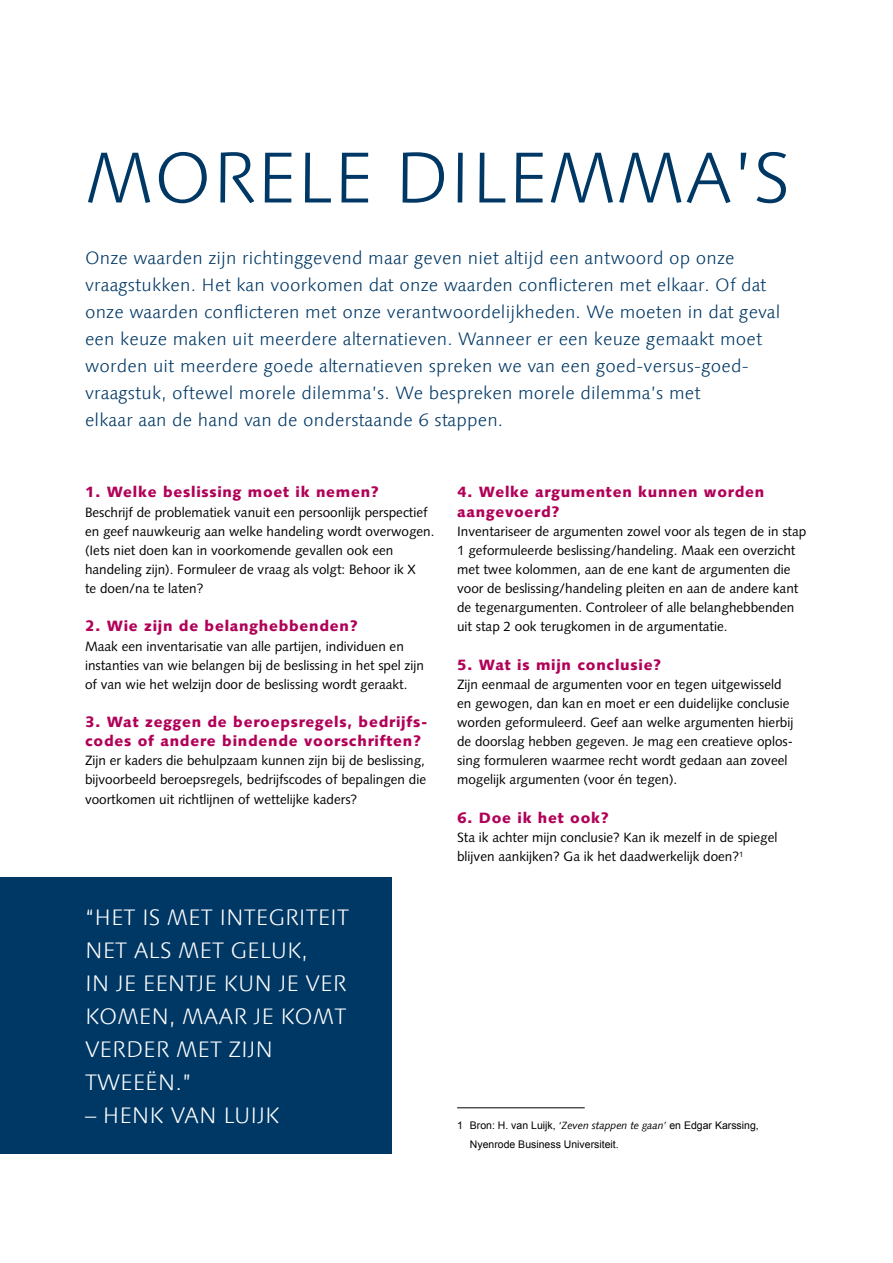
<style>
.page{position:relative;width:893px;height:1263px;background:#fff}
.page>*{position:absolute;margin:0;border:0;box-sizing:border-box;transform-origin:0 0}
.t1{font:300 72px "Linotype Syntax";color:#003865}
.t2{font:300 22.5px/33px "Linotype Syntax";color:#fff}
.t3{font:300 18px/27px "Linotype Syntax";letter-spacing:.01em;color:#003865}
.t4{font:900 15px/19.2px "Syntax LT";letter-spacing:.05em;color:#b10058}
.t5{font:13.5px/19.2px "Syntax LT Std";color:#000}
.t6{font:10.5px/19.2px "Arial";color:#000}
.s1{font-family:"Syntax Com";font-style:italic}
</style>
<div class="page">
<hr style="left:457px;top:1107px;width:128px;height:1px;background:#000">
<div style="left:0;top:877px;width:391px;height:276px;background:#003865"></div>
<h1 class="t1" style="left:85px;top:135px;width:707px">MORELE DILEMMA’S</h1>
<p class="t3" style="left:85px;top:245px;width:697px">Onze waarden zijn richtinggevend maar geven niet altijd een antwoord op onze vraagstukken. Het kan voorkomen dat onze waarden conflicteren met elkaar. Of dat onze waarden conflicteren met onze verantwoordelijkheden. We moeten in dat geval een keuze maken uit meerdere alternatieven. Wanneer er een keuze gemaakt moet worden uit meerdere goede alternatieven spreken we van een goed-versus-goed&shy;vraagstuk, oftewel morele dilemma’s. We bespreken morele dilemma’s met<br>elkaar aan de hand van de onderstaande 6 stappen.</p>
<p class="t4" style="left:85px;top:483px;width:295px">1. Welke beslissing moet ik nemen?</p>
<p class="t5" style="left:85px;top:502px;width:351px">Beschrijf de problematiek vanuit een persoonlijk perspectief en geef nauwkeurig aan welke handeling wordt overwogen. (Iets niet doen kan in voorkomende gevallen ook een handeling zijn). Formuleer de vraag als volgt: Behoor ik X<br>te doen/na te laten?</p>
<p class="t4" style="left:85px;top:617px;width:274px">2. Wie zijn de belanghebbenden?</p>
<p class="t5" style="left:85px;top:636px;width:341px">Maak een inventarisatie van alle partijen, individuen en instanties van wie belangen bij de beslissing in het spel zijn of van wie het welzijn door de beslissing wordt geraakt.</p>
<p class="t4" style="left:85px;top:712px;width:342px">3. Wat zeggen de beroepsregels, bedrijfs&shy;codes of andere bindende voorschriften?</p>
<p class="t5" style="left:85px;top:751px;width:343px;text-align:justify">Zijn er kaders die behulpzaam kunnen zijn bij de beslissing, bijvoorbeeld beroepsregels, bedrijfscodes of bepalingen die voortkomen uit richtlijnen of wettelijke kaders?</p>
<h2 class="t2" style="left:85px;top:900px;width:265px">“HET IS MET INTEGRITEIT<br>NET ALS MET GELUK,<br>IN JE EENTJE KUN JE VER<br>KOMEN, MAAR JE KOMT<br>VERDER MET ZIJN<br>TWEEËN.”</h2>
<h2 class="t2" style="left:85px;top:1098px;width:196px">– HENK VAN LUIJK</h2>
<p class="t4" style="left:457px;top:483px;width:309px">4. Welke argumenten kunnen worden aangevoerd?</p>
<p class="t5" style="left:457px;top:521px;width:351px">Inventariseer de argumenten zowel voor als tegen de in stap 1 geformuleerde beslissing/handeling. Maak een overzicht met twee kolommen, aan de ene kant de argumenten die voor de beslissing/handeling pleiten en aan de andere kant de tegenargumenten. Controleer of alle belanghebbenden uit stap 2 ook terugkomen in de argumentatie.</p>
<p class="t4" style="left:457px;top:655px;width:206px">5. Wat is mijn conclusie?</p>
<p class="t5" style="left:457px;top:674px;width:338px">Zijn eenmaal de argumenten voor en tegen uitgewisseld en gewogen, dan kan en moet er een duidelijke conclusie worden geformuleerd. Geef aan welke argumenten hierbij de doorslag hebben gegeven. Je mag een creatieve oplos&shy;sing formuleren waarmee recht wordt gedaan aan zoveel mogelijk argumenten (voor én tegen).</p>
<p class="t4" style="left:457px;top:808px;width:153px">6. Doe ik het ook?</p>
<p class="t5" style="left:457px;top:828px;width:322px">Sta ik achter mijn conclusie? Kan ik mezelf in de spiegel blijven aankijken? Ga ik het daadwerkelijk doen?<sup>1</sup></p>
<p class="t6" style="left:470px;top:1116px;width:290px;text-indent:-13px">1 Bron: H. van Luijk, <span class="s1">‘Zeven stappen te gaan’</span> en Edgar Karssing,<br>Nyenrode Business Universiteit.</p>
</div>
